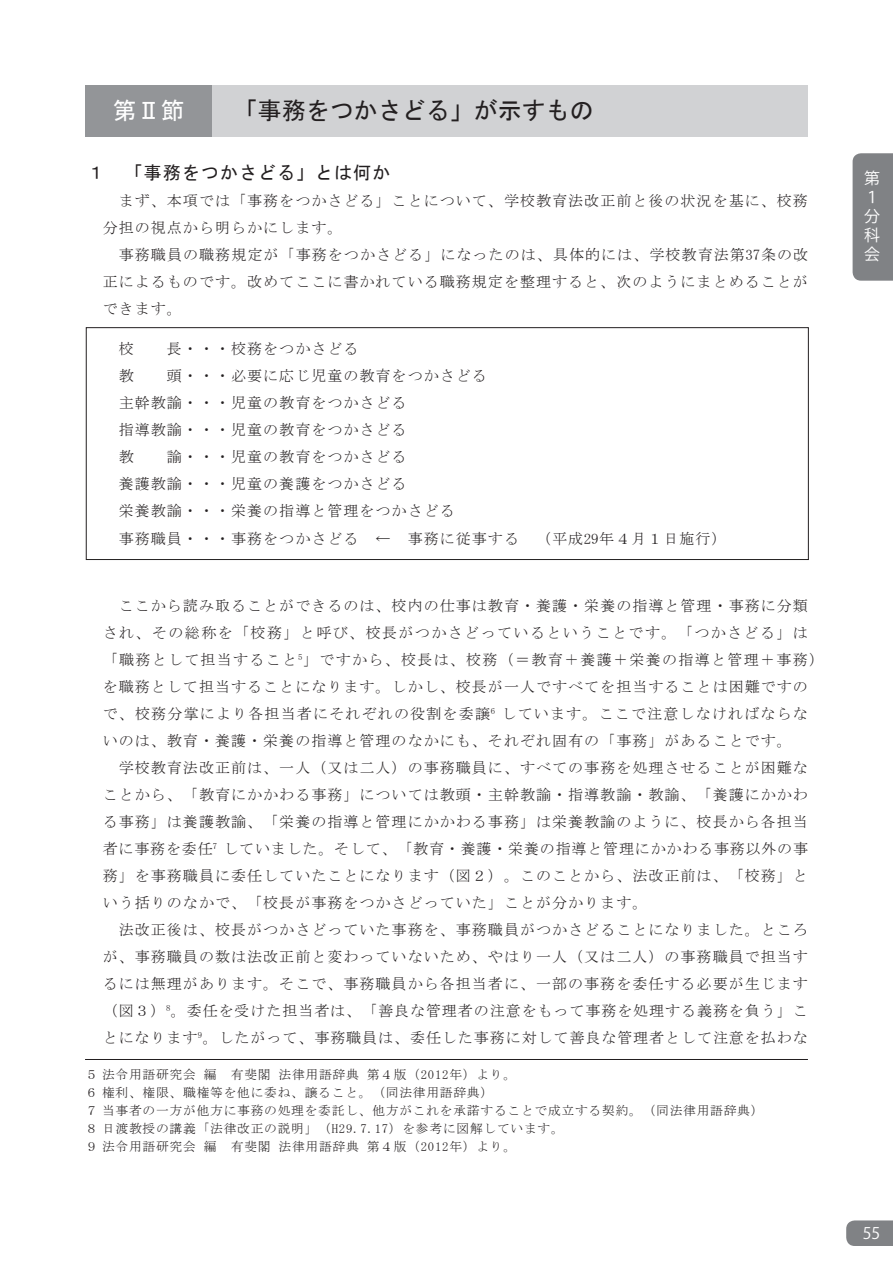
<style>
.page{position:relative;width:893px;height:1263px;background:#fff}
.page>*{position:absolute;margin:0;border:0;box-sizing:border-box;transform-origin:0 0}
.節タイトル{font:24px "MS Gothic";color:#231f20}
.節タイトル-2{font:24px "MS Gothic";color:#fff}
.見出し_大{font:18px "MS Gothic";letter-spacing:.06em;color:#231f20}
.t1{font:15.9px/19.2px "Koz Go Pr 6 N";color:#fff}
.本文{font:15px/27px "MS Mincho";letter-spacing:.07em;color:#231f20;text-align:justify}
.注釈2{font:12.75px "MS Mincho";letter-spacing:.06em;color:#231f20}
.注釈{font:12.75px "MS Mincho";letter-spacing:.06em;color:#231f20}
</style>
<div class="page">
<div style="left:853px;top:153px;width:40px;height:128px;background:#808285"></div>
<svg style="left:846px;top:1220px;width:47px;height:26px"></svg>
<div style="left:85px;top:85px;width:128px;height:51px;background:#939598"></div>
<div style="left:213px;top:85px;width:595px;height:51px;background:#d1d2d4"></div>
<hr style="left:85px;top:1059px;width:723px;height:1px;background:#231f20">
<div style="left:86px;top:327px;width:723px;height:233px;border:1px solid #231f20"></div>
<p class="節タイトル-2" style="left:113px;top:99px;width:73px">第Ⅱ節</p>
<p class="節タイトル" style="left:234px;top:99px;width:361px">「事務をつかさどる」が示すもの</p>
<p class="見出し_大" style="left:87px;top:163px;width:305px">１　「事務をつかさどる」とは何か</p>
<p class="本文" style="left:103px;top:187px;width:707px;text-indent:16px">まず、本項では「事務をつかさどる」ことについて、学校教育法改正前と後の状況を基に、校務分担の視点から明らかにします。</p>
<p class="本文" style="left:103px;top:241px;width:707px;text-indent:16px">事務職員の職務規定が「事務をつかさどる」になったのは、具体的には、学校教育法第37条の改正によるものです。改めてここに書かれている職務規定を整理すると、次のようにまとめることができます。</p>
<p class="本文" style="left:119px;top:336px;width:241px">校　　長・・・校務をつかさどる</p>
<p class="本文" style="left:119px;top:363px;width:370px">教　　頭・・・必要に応じ児童の教育をつかさどる</p>
<p class="本文" style="left:119px;top:390px;width:289px">主幹教諭・・・児童の教育をつかさどる</p>
<p class="本文" style="left:119px;top:417px;width:289px">指導教諭・・・児童の教育をつかさどる</p>
<p class="本文" style="left:119px;top:444px;width:289px">教　　諭・・・児童の教育をつかさどる</p>
<p class="本文" style="left:119px;top:471px;width:289px">養護教諭・・・児童の養護をつかさどる</p>
<p class="本文" style="left:119px;top:498px;width:337px">栄養教諭・・・栄養の指導と管理をつかさどる</p>
<p class="本文" style="left:119px;top:525px;width:609px">事務職員・・・事務をつかさどる　←　事務に従事する　（平成29年４月１日施行）</p>
<p class="本文" style="left:103px;top:592px;width:723px;text-align:left;text-indent:16px">ここから読み取ることができるのは、校内の仕事は教育・養護・栄養の指導と管理・事務に分類され、その総称を「校務」と呼び、校長がつかさどっているということです。「つかさどる」は「職務として担当すること<sup>5</sup>」ですから、校長は、校務（＝教育＋養護＋栄養の指導と管理＋事務）を職務として担当することになります。しかし、校長が一人ですべてを担当することは困難ですので、校務分掌により各担当者にそれぞれの役割を委譲<sup>6</sup> しています。ここで注意しなければならないのは、教育・養護・栄養の指導と管理のなかにも、それぞれ固有の「事務」があることです。</p>
<p class="本文" style="left:103px;top:754px;width:707px;text-indent:16px">学校教育法改正前は、一人（又は二人）の事務職員に、すべての事務を処理させることが困難なことから、「教育にかかわる事務」については教頭・主幹教諭・指導教諭・教諭、「養護にかかわる事務」は養護教諭、「栄養の指導と管理にかかわる事務」は栄養教諭のように、校長から各担当者に事務を委任<sup>7</sup> していました。そして、「教育・養護・栄養の指導と管理にかかわる事務以外の事務」を事務職員に委任していたことになります（図２）。このことから、法改正前は、「校務」という括りのなかで、「校長が事務をつかさどっていた」ことが分かります。</p>
<p class="本文" style="left:103px;top:916px;width:707px;text-indent:16px">法改正後は、校長がつかさどっていた事務を、事務職員がつかさどることになりました。ところが、事務職員の数は法改正前と変わっていないため、やはり一人（又は二人）の事務職員で担当するには無理があります。そこで、事務職員から各担当者に、一部の事務を委任する必要が生じます（図３）<sup>8</sup>。委任を受けた担当者は、「善良な管理者の注意をもって事務を処理する義務を負う」ことになります<sup>9</sup>。したがって、事務職員は、委任した事務に対して善良な管理者として注意を払わな</p>
<p class="注釈" style="left:85px;top:1068px;width:433px">５法令用語研究会 編　有斐閣 法律用語辞典 第４版（2012年）より。</p>
<p class="注釈2" style="left:85px;top:1086px;width:410px">６権利、権限、職権等を他に委ね、譲ること。（同法律用語辞典）</p>
<p class="注釈2" style="left:85px;top:1104px;width:680px">７当事者の一方が他方に事務の処理を委託し、他方がこれを承諾することで成立する契約。（同法律用語辞典）</p>
<p class="注釈2" style="left:85px;top:1122px;width:480px">８日渡教授の講義「法律改正の説明」（H29.7.17）を参考に図解しています。</p>
<p class="注釈2" style="left:85px;top:1140px;width:433px">９法令用語研究会 編　有斐閣 法律用語辞典 第４版（2012年）より。</p>
<p class="t1" style="left:864px;top:169px;width:17px">第<br>１分科会</p>
<p class="t1" style="left:863px;top:1224px;width:19px">55</p>
</div>
